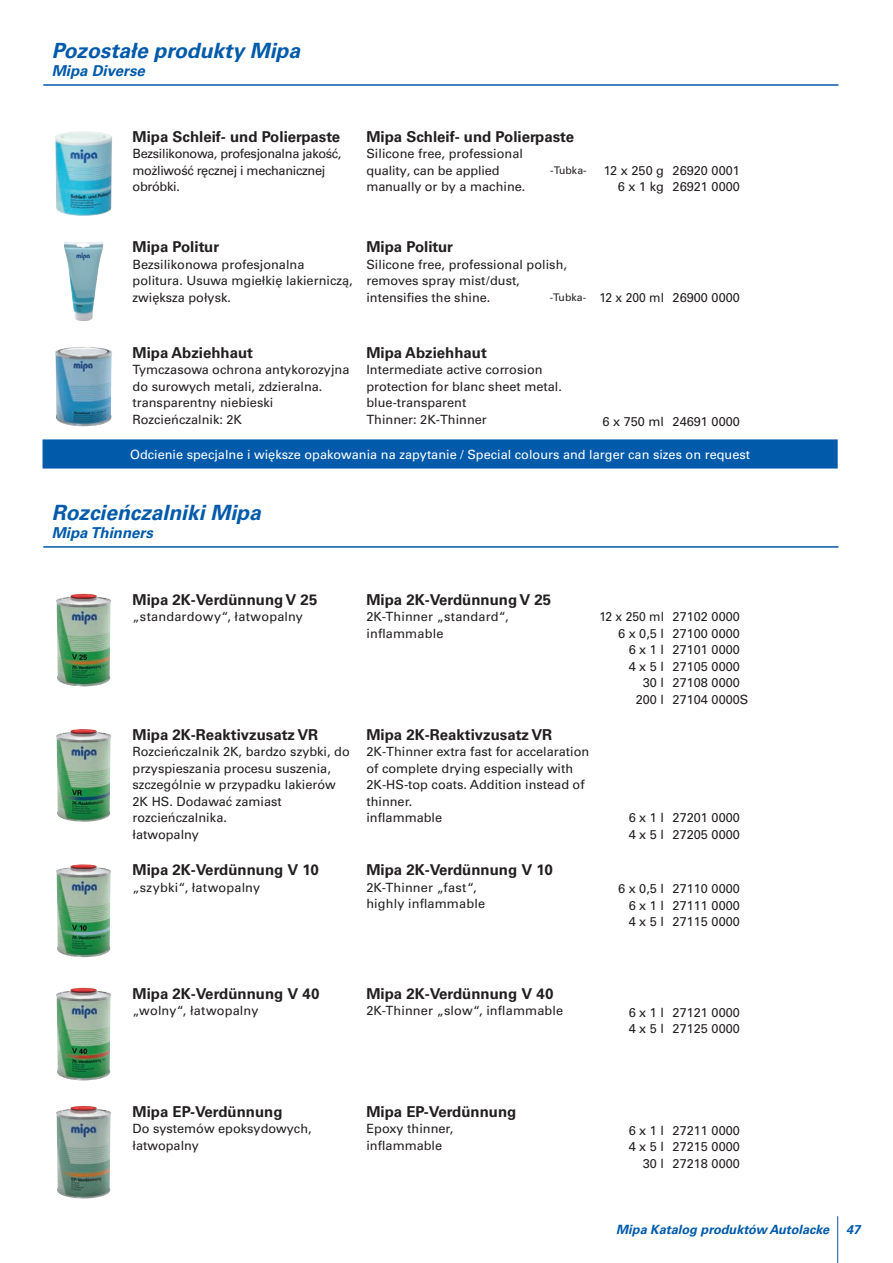
<style>
.page{position:relative;width:893px;height:1263px;background:#fff}
.page>*{position:absolute;margin:0;border:0;box-sizing:border-box;transform-origin:0 0}
.t1{font:italic 700 21px "Univers LT Pro 65";color:#015aaa}
.t2{font:700 15px "Univers LT Pro 65";color:#231f20}
.t3{font:italic 700 15px "Univers LT Pro 65";color:#015aaa}
.t4{font:12.75px/16.5px "Univers LT Pro 55 Roman";color:#231f20}
.t5{font:12.75px "Univers LT Pro 55 Roman";color:#fff}
.t6{font:12.75px/16.5px "Univers LT Pro 55 Roman";letter-spacing:-.025em;color:#231f20}
.t7{font:12.75px/16.5px "Univers LT Pro 55 Roman";color:#231f20;text-align:right;scale:.95 1}
.t8{font:italic 700 12.75px "Univers LT Pro 65";color:#015aaa}
.t9{font:10.5px "Univers LT Pro 55 Roman";color:#231f20}
</style>
<div class="page">
<hr style="left:837px;top:1216px;width:1px;height:47px;background:#015aaa">
<hr style="left:43px;top:84px;width:795px;height:2px;background:#015aaa">
<img style="left:55px;top:131px;width:57px;height:85px">
<img style="left:64px;top:241px;width:39px;height:80px">
<img style="left:55px;top:347px;width:57px;height:79px">
<hr style="left:43px;top:546px;width:795px;height:2px;background:#015aaa">
<img style="left:56px;top:594px;width:55px;height:93px">
<img style="left:56px;top:729px;width:55px;height:93px">
<img style="left:56px;top:864px;width:55px;height:93px">
<img style="left:56px;top:988px;width:55px;height:92px">
<img style="left:56px;top:1106px;width:55px;height:93px">
<div style="left:44px;top:441px;width:792px;height:26px;background:#015aaa"></div>
<div style="left:43px;top:439px;width:795px;height:30px;border:3px solid #015aaa"></div>
<h1 class="t1" style="left:52px;top:38px;width:250px">Pozostałe produkty Mipa</h1>
<p class="t3" style="left:52px;top:62px;width:95px">Mipa Diverse</p>
<p class="t2" style="left:133px;top:128px;width:209px">Mipa Schleif- und Polierpaste</p>
<p class="t6" style="left:133px;top:146px;width:210px">Bezsilikonowa, profesjonalna jakość, możliwość ręcznej i mechanicznej obróbki.</p>
<p class="t2" style="left:366px;top:128px;width:209px">Mipa Schleif- und Polierpaste</p>
<p class="t4" style="left:366px;top:146px;width:160px">Silicone free, professional quality, can be applied manually or by a machine.</p>
<p class="t9" style="left:550px;top:164px;width:38px">-Tubka-</p>
<p class="t4" style="left:604px;top:162px;width:62px;text-align:right">12 x 250 g<br>6 x 1 kg</p>
<p class="t4" style="left:673px;top:162px;width:69px">26920 0001<br>26921 0000</p>
<p class="t2" style="left:133px;top:238px;width:88px">Mipa Politur</p>
<p class="t4" style="left:133px;top:256px;width:222px">Bezsilikonowa profesjonalna politura. Usuwa mgiełkię lakierniczą, zwiększa połysk.</p>
<p class="t2" style="left:366px;top:238px;width:88px">Mipa Politur</p>
<p class="t4" style="left:366px;top:256px;width:202px">Silicone free, professional polish, removes spray mist/dust, intensifies the shine.</p>
<p class="t9" style="left:550px;top:291px;width:38px">-Tubka-</p>
<p class="t7" style="left:599px;top:289px;width:149px">12 x 200 ml 26900 0000</p>
<p class="t2" style="left:133px;top:343px;width:122px">Mipa Abziehhaut</p>
<p class="t4" style="left:133px;top:361px;width:218px">Tymczasowa ochrona antykorozyjna do surowych metali, zdzieralna. transparentny niebieski<br>Rozcieńczalnik: 2K</p>
<p class="t2" style="left:366px;top:343px;width:122px">Mipa Abziehhaut</p>
<p class="t4" style="left:366px;top:361px;width:197px">Intermediate active corrosion protection for blanc sheet metal. blue-transparent<br>Thinner: 2K-Thinner</p>
<p class="t4" style="left:602px;top:413px;width:139px">6 x 750 ml 24691 0000</p>
<p class="t5" style="left:130px;top:446px;width:621px">Odcienie specjalne i większe opakowania na zapytanie / Special colours and larger can sizes on request</p>
<h1 class="t1" style="left:52px;top:500px;width:210px">Rozcieńczalniki Mipa</h1>
<p class="t3" style="left:52px;top:523px;width:103px">Mipa Thinners</p>
<p class="t2" style="left:133px;top:590px;width:186px">Mipa 2K-Verdünnung V 25</p>
<p class="t4" style="left:133px;top:608px;width:172px">„standardowy“, łatwopalny</p>
<p class="t2" style="left:366px;top:590px;width:186px">Mipa 2K-Verdünnung V 25</p>
<p class="t4" style="left:366px;top:608px;width:144px">2K-Thinner „standard“, inflammable</p>
<p class="t7" style="left:599px;top:608px;width:70px">12 x 250 ml<br>6 x 0,5 l<br>6 x 1 l<br>4 x 5 l<br>30 l<br>200 l</p>
<p class="t4" style="left:673px;top:608px;width:77px">27102 0000<br>27100 0000<br>27101 0000<br>27105 0000<br>27108 0000<br>27104 0000S</p>
<p class="t2" style="left:133px;top:726px;width:187px">Mipa 2K-Reaktivzusatz VR</p>
<p class="t4" style="left:133px;top:744px;width:219px">Rozcieńczalnik 2K, bardzo szybki, do przyspieszania procesu suszenia, szczególnie w przypadku lakierów<br>2K HS. Dodawać zamiast rozcieńczalnika.<br>łatwopalny</p>
<p class="t2" style="left:366px;top:726px;width:187px">Mipa 2K-Reaktivzusatz VR</p>
<p class="t4" style="left:366px;top:744px;width:224px">2K-Thinner extra fast for accelaration of complete drying especially with<br>2K-HS-top coats. Addition instead of thinner.<br>inflammable</p>
<p class="t4" style="left:629px;top:810px;width:37px">6 x 1 l<br>4 x 5 l</p>
<p class="t4" style="left:673px;top:810px;width:69px">27201 0000<br>27205 0000</p>
<p class="t2" style="left:133px;top:861px;width:188px">Mipa 2K-Verdünnung V 10</p>
<p class="t4" style="left:133px;top:879px;width:129px">„szybki“, łatwopalny</p>
<p class="t2" style="left:366px;top:861px;width:188px">Mipa 2K-Verdünnung V 10</p>
<p class="t4" style="left:366px;top:879px;width:120px">2K-Thinner „fast“, highly inflammable</p>
<p class="t4" style="left:629px;top:880px;width:37px;text-align:justify;text-indent:-11px">6 x 0,5 l 6 x 1 l 4 x 5 l</p>
<p class="t4" style="left:673px;top:880px;width:69px;text-align:justify">27110 0000<br>27111 0000<br>27115 0000</p>
<p class="t2" style="left:133px;top:984px;width:188px">Mipa 2K-Verdünnung V 40</p>
<p class="t4" style="left:133px;top:1002px;width:127px">„wolny“, łatwopalny</p>
<p class="t2" style="left:366px;top:984px;width:188px">Mipa 2K-Verdünnung V 40</p>
<p class="t4" style="left:366px;top:1002px;width:198px">2K-Thinner „slow“, inflammable</p>
<p class="t4" style="left:629px;top:1004px;width:37px">6 x 1 l<br>4 x 5 l</p>
<p class="t4" style="left:673px;top:1004px;width:69px">27121 0000<br>27125 0000</p>
<p class="t2" style="left:133px;top:1102px;width:151px">Mipa EP-Verdünnung</p>
<p class="t4" style="left:133px;top:1120px;width:181px">Do systemów epoksydowych, łatwopalny</p>
<p class="t2" style="left:366px;top:1102px;width:151px">Mipa EP-Verdünnung</p>
<p class="t4" style="left:366px;top:1120px;width:88px">Epoxy thinner, inflammable</p>
<p class="t4" style="left:629px;top:1122px;width:37px;text-align:right">6 x 1 l<br>4 x 5 l<br>30 l</p>
<p class="t4" style="left:673px;top:1122px;width:69px;text-align:justify">27211 0000<br>27215 0000<br>27218 0000</p>
<p class="t8" style="left:616px;top:1222px;width:214px">Mipa Katalog produktów Autolacke</p>
<p class="t8" style="left:846px;top:1222px;width:16px">47</p>
</div>
